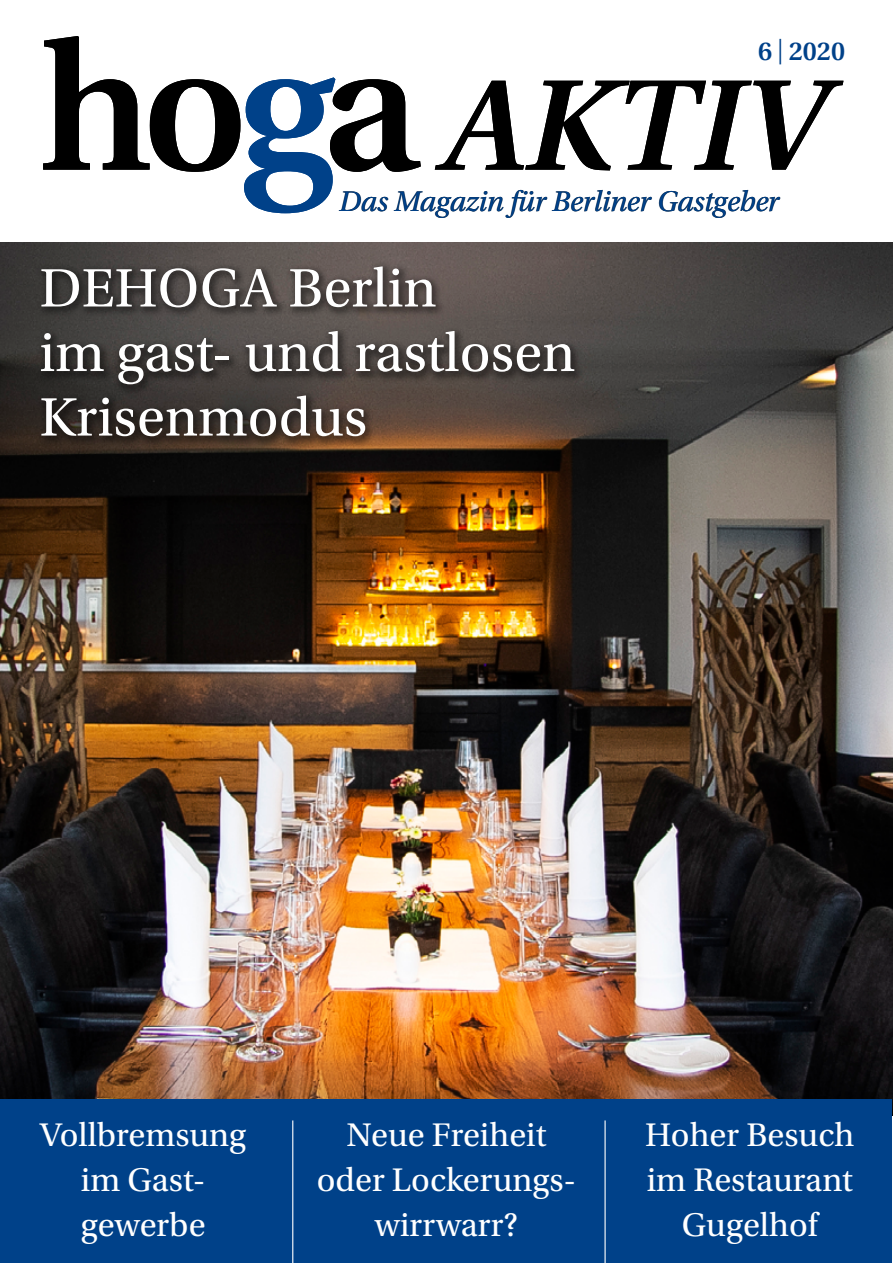
<style>
.page{position:relative;width:893px;height:1263px;background:#fff}
.page>*{position:absolute;margin:0;border:0;box-sizing:border-box;transform-origin:0 0}
.t1{font:600 180.15px "Utopia";color:#000}
.t2{font:italic 600 128.55px "Utopia";color:#000}
.t3{font:57px/64.5px "Utopia Std";color:#fff}
.t4{font:34.5px/45px "Utopia Std";color:#fff;text-align:center}
.t5{font:italic 30px "Utopia Std";letter-spacing:-.01em;color:#004189}
.t6{font:600 25.5px "Utopia";color:#004189}
.s1{color:#004189}
.s2{font-family:"Formata";font-weight:300}
</style>
<div class="page">
<img style="left:0;top:243px;width:893px;height:872px">
<div style="left:36px;top:260px;width:550px;height:188px;background:#000;opacity:.42"></div>
<div style="left:1px;top:1099px;width:891px;height:164px;background:#004189"></div>
<hr style="left:292px;top:1120px;width:1px;height:143px;background:#fff">
<hr style="left:604px;top:1120px;width:2px;height:143px;background:#fff">
<h1 class="t1" style="left:40px;top:7px;width:382px">ho<span class="s1">g</span>a</h1>
<p class="t6" style="left:758px;top:37px;width:88px">6 <span class="s2">|</span> 2020</p>
<h2 class="t2" style="left:439px;top:53px;width:382px">AKTIV</h2>
<p class="t5" style="left:339px;top:185px;width:442px">Das Magazin für Berliner Gastgeber</p>
<h3 class="t3" style="left:40px;top:257px;width:537px">DEHOGA Berlin<br>im gast- und rastlosen<br>Krisenmodus</h3>
<p class="t4" style="left:40px;top:1112px;width:207px">Vollbremsung im Gast&shy;gewerbe</p>
<p class="t4" style="left:317px;top:1112px;width:261px">Neue Freiheit oder Lockerungs&shy;wirrwarr?</p>
<p class="t4" style="left:645px;top:1112px;width:211px">Hoher Besuch im Restaurant<br>Gugelhof</p>
</div>
